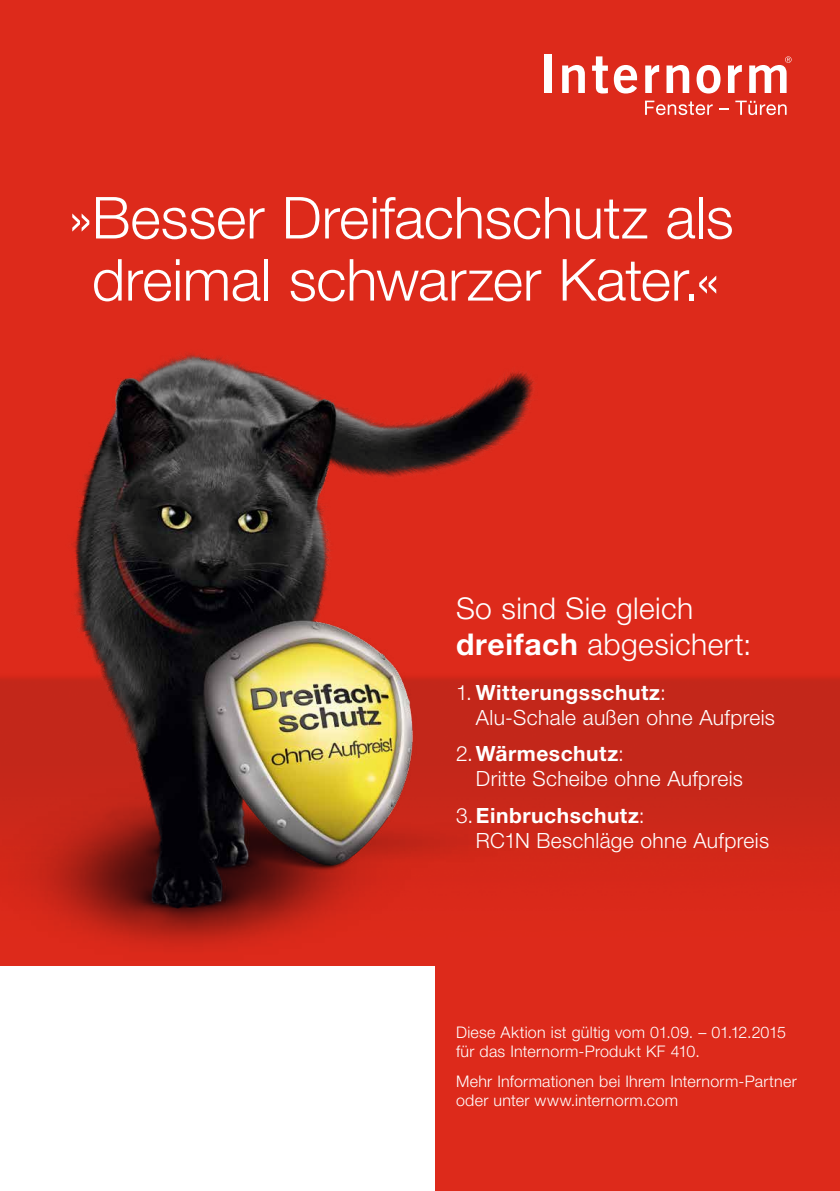
<style>
.page{position:relative;width:840px;height:1191px;background:#fff}
.page>*{position:absolute;margin:0;border:0;box-sizing:border-box;transform-origin:0 0}
.t1{font:300 58px/62.1px "Helvetica Neue LT Pro";letter-spacing:-.005em;color:#fff;text-align:center}
.t2{font:300 30px/36.3px "Helvetica Neue LT Pro";letter-spacing:.015em;color:#fff}
.t3{font:300 21px/25px "Helvetica Neue LT Pro";letter-spacing:.015em;color:#fff}
.t4{font:300 16px/19px "Helvetica Neue LT Pro";letter-spacing:.015em;color:#fff}
.s1{font-weight:700}
</style>
<div class="page">
<div style="left:0;top:0;width:839px;height:1191px;background:#dd2a1b"></div>
<img style="left:544px;top:54px;width:295px;height:805px">
<img style="left:0;top:234px;width:612px;height:802px">
<div style="left:0;top:967px;width:434px;height:224px;background:#fff"></div>
<div style="left:544px;top:55px;width:7px;height:38px;background:#fff"></div>
<svg style="left:562px;top:65px;width:22px;height:28px"></svg>
<svg style="left:591px;top:56px;width:16px;height:37px"></svg>
<svg style="left:613px;top:65px;width:23px;height:28px"></svg>
<svg style="left:645px;top:65px;width:13px;height:28px"></svg>
<svg style="left:666px;top:65px;width:22px;height:28px"></svg>
<svg style="left:696px;top:65px;width:24px;height:28px"></svg>
<svg style="left:727px;top:65px;width:14px;height:28px"></svg>
<svg style="left:748px;top:56px;width:43px;height:37px"></svg>
<svg style="left:644px;top:101px;width:68px;height:14px"></svg>
<svg style="left:718px;top:108px;width:10px;height:2px"></svg>
<svg style="left:735px;top:101px;width:51px;height:14px"></svg>
<p class="t1" style="left:68px;top:186px;width:666px">»Besser Dreifachschutz als dreimal schwarzer Kater.«</p>
<p class="t2" style="left:455px;top:589px;width:297px">So sind Sie gleich <span class="s1">dreifach</span> abgesichert:</p>
<p class="t3" style="left:475px;top:679px;width:300px;text-indent:-20px">1. <span class="s1">Witterungsschutz</span>:<br>Alu-Schale außen ohne Aufpreis</p>
<p class="t3" style="left:475px;top:741px;width:268px;text-indent:-20px">2.<span class="s1">Wärmeschutz</span>:<br>Dritte Scheibe ohne Aufpreis</p>
<p class="t3" style="left:475px;top:802px;width:294px;text-indent:-20px">3.<span class="s1">Einbruchschutz</span>:<br>RC1N Beschläge ohne Aufpreis</p>
<p class="t4" style="left:455px;top:1022px;width:331px">Diese Aktion ist gültig vom 01.09. – 01.12.2015 für das Internorm-Produkt KF 410.</p>
<p class="t4" style="left:455px;top:1071px;width:342px">Mehr Informationen bei Ihrem Internorm-Partner oder unter www.internorm.com</p>
</div>
